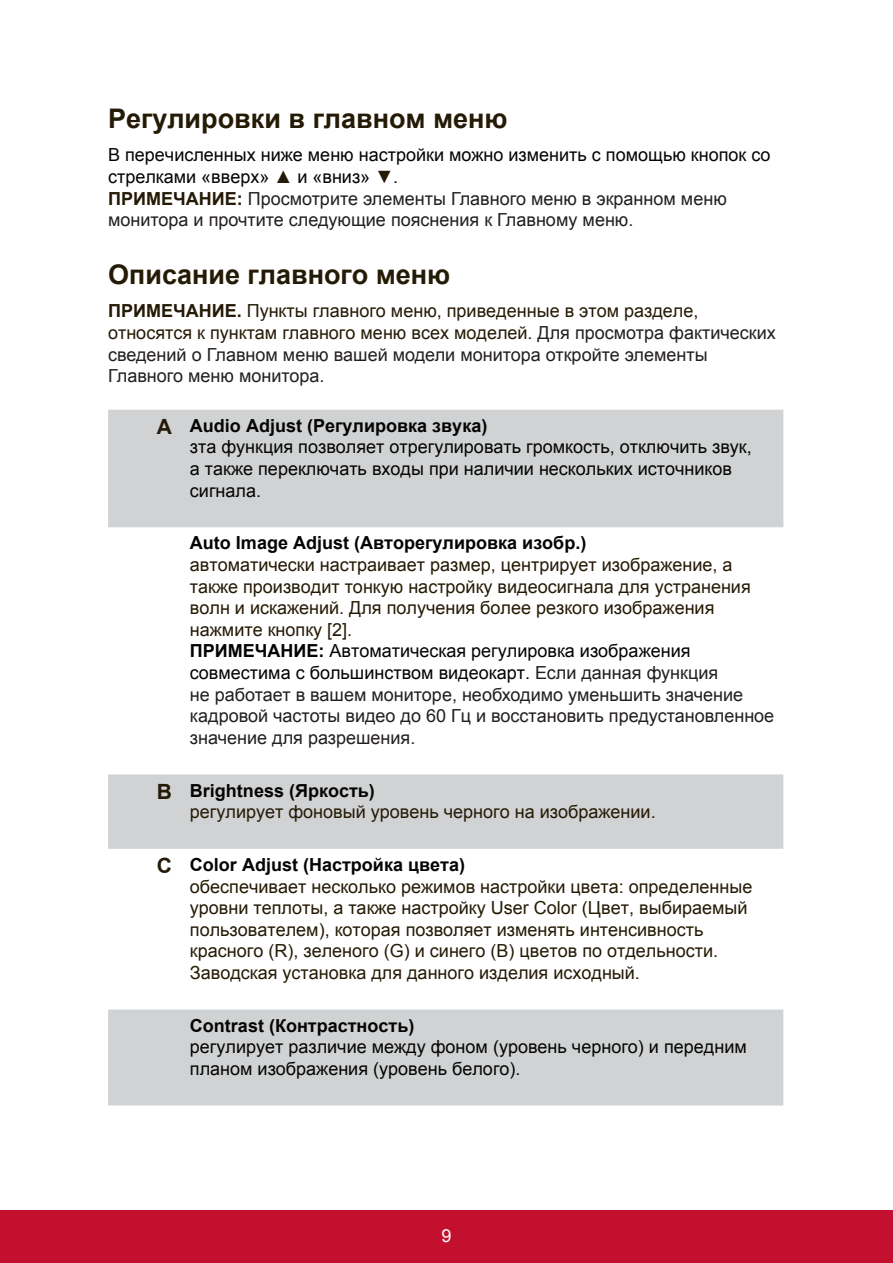
<style>
.page{position:relative;width:893px;height:1263px;background:#fff}
.page>*{position:absolute;margin:0;border:0;box-sizing:border-box;transform-origin:0 0}
.t1{font:700 27px "Arial";color:#251a05}
.t2{font:18px/21.6px "Arial";color:#251a05}
.t3{font:18px/21.6px "Arial";color:#231f20}
.t4{font:18px/21.6px "Arial";color:#040503}
.t5{font:700 18px "Arial";color:#040503}
.t6{font:18px "Arial";color:#fff}
.s1{color:#040503}
.s2{color:#251a05}
.s3{font-weight:700;color:#251a05}
.s4{font-weight:700;font-size:21px;color:#251a05}
.s5{font-weight:700}
.s6{font-weight:700;color:#040503}
.s7{color:#231f20}
.s8{font-weight:700;font-size:21px}
</style>
<div class="page">
<div style="left:0;top:1210px;width:892px;height:53px;background:#c3102f"></div>
<svg style="left:108px;top:410px;width:675px;height:695px"></svg>
<h1 class="t1" style="left:108px;top:100px;width:401px">Регулировки в главном меню</h1>
<p class="t3" style="left:108px;top:144px;width:663px"><span class="s1">В перечисленных ниже меню настройки можно изменить с помощью кнопок со стрелками «вверх»</span> <span class="s2">▲</span> <span class="s1">и «вниз»</span> <span class="s2">▼</span><span class="s1">.<br></span><span class="s3">ПРИМЕЧАНИЕ:</span> Просмотрите элементы Главного меню в экранном меню монитора и прочтите следующие пояснения к Главному меню.</p>
<h1 class="t1" style="left:108px;top:256px;width:343px">Описание главного меню</h1>
<p class="t3" style="left:108px;top:300px;width:669px"><span class="s3">ПРИМЕЧАНИЕ.</span> <span class="s2">Пункты главного меню, приведенные в этом разделе, относятся к пунктам главного меню всех моделей.</span> Для просмотра фактических сведений о Главном меню вашей модели монитора откройте элементы Главного меню монитора.</p>
<p class="t4" style="left:190px;top:415px;width:563px;text-indent:-33px"><span class="s4">A</span> <span class="s5">Audio Adjust (Регулировка звука)<br></span>зта функция позволяет отрегулировать громкость, отключить звук, а также переключать входы при наличии нескольких источников сигнала.</p>
<p class="t5" style="left:190px;top:531px;width:398px">Auto Image Adjust (Авторегулировка изобр.)</p>
<p class="t2" style="left:190px;top:554px;width:585px">автоматически настраивает размер, центрирует изображение, а также производит тонкую настройку видеосигнала для устранения волн и искажений. Для получения более резкого изображения нажмите кнопку [2].<br><span class="s6">ПРИМЕЧАНИЕ:</span> <span class="s1">Автоматическая регулировка изображения совместима с большинством видеокарт.</span> <span class="s7">Если данная функция<br>не работает в вашем мониторе, необходимо уменьшить значение кадровой частоты видео до 60 Гц и восстановить предустановленное значение для разрешения.</span></p>
<p class="t2" style="left:190px;top:779px;width:467px;text-indent:-33px"><span class="s8">B</span> <span class="s6">Brightness (Яркость)<br></span>регулирует фоновый уровень черного на изображении.</p>
<p class="t2" style="left:190px;top:854px;width:563px;text-indent:-33px"><span class="s8">C</span> <span class="s6">Color Adjust (Настройка цвета)<br></span>обеспечивает несколько режимов настройки цвета: определенные уровни теплоты, а также настройку User Color (Цвет, выбираемый пользователем), которая позволяет изменять интенсивность красного (R), зеленого (G) и синего (B) цветов по отдельности.<br>Заводская установка для данного изделия исходный.</p>
<p class="t5" style="left:190px;top:1013px;width:226px">Contrast (Контрастность)</p>
<p class="t4" style="left:190px;top:1036px;width:558px">регулирует различие между фоном (уровень черного) и передним планом изображения (уровень белого).</p>
<p class="t6" style="left:441px;top:1223px;width:12px">9</p>
</div>
